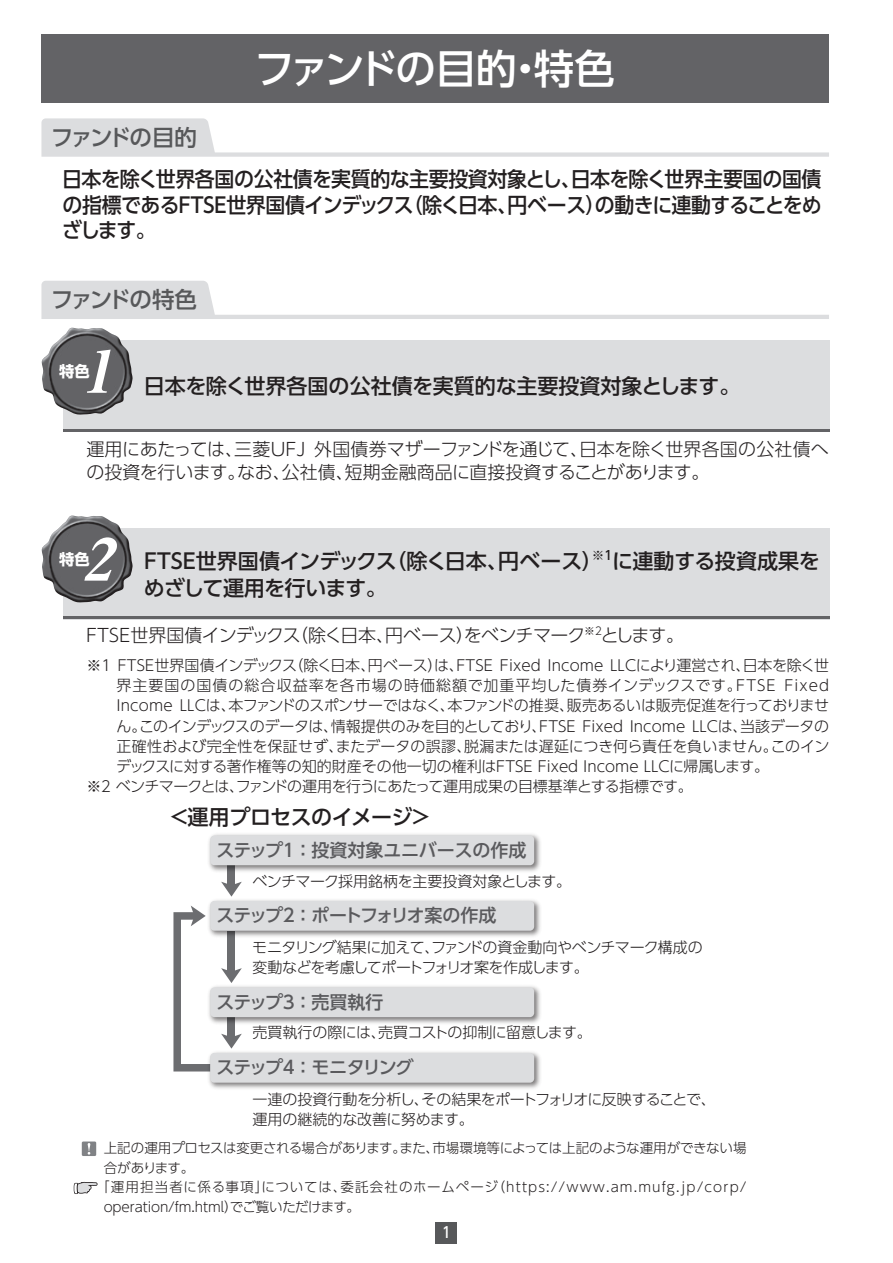
<style>
.page{position:relative;width:893px;height:1263px;background:#fff}
.page>*{position:absolute;margin:0;border:0;box-sizing:border-box;transform-origin:0 0}
.t1{font:italic 58.5px "Midashi Min Pr 5 MA31";color:#fff;scale:1.04 1}
.t2{font:500 40.5px "UD Shin Go Pro";letter-spacing:-.06em;color:#fff}
.t3{font:500 22.5px "UD Shin Go Pro";letter-spacing:-.095em;color:#57585a}
.t4{font:500 21px/25.5px "UD Shin Go Pro";letter-spacing:-.03em;color:#231f20;text-align:justify;scale:.95 1}
.t5{font:500 21px/27px "UD Shin Go Pro";letter-spacing:-.03em;color:#231f20}
.t6{font:500 21px "UD Shin Go Pro";color:#231f20}
.t7{font:300 18px/23.2px "UD Shin Go Pro";letter-spacing:-.025em;color:#231f20}
.t8{font:300 18px "UD Shin Go Pro";letter-spacing:-.055em;color:#231f20}
.t9{font:500 18px "UD Shin Go Pro";letter-spacing:-.105em;color:#5a5a5d}
.t10{font:500 18px "UD Shin Go Pro";letter-spacing:-.01em;color:#5a5a5d}
.t11{font:500 18px "UD Shin Go Pro";letter-spacing:-.045em;color:#5a5a5d}
.t12{font:700 15.3px "UD Shin Go Pro";color:#fff}
.t13{font:300 15px/19.5px "UD Shin Go Pro";letter-spacing:-.01em;color:#231f20}
.t14{font:300 15px/19.5px "UD Shin Go Pro";letter-spacing:-.035em;color:#231f20}
.t15{font:300 15px "UD Shin Go Pro";letter-spacing:.07em;color:#231f20}
.t16{font:300 15px "UD Shin Go Pro";letter-spacing:-.03em;color:#231f20}
.t17{font:500 15px "UD Shin Go Pro";color:#fff;scale:.9 1}
.t18{font:300 13.5px "UD Shin Go Pro";letter-spacing:.08em;color:#231f20}
.t19{font:300 13.5px "UD Shin Go Pro";letter-spacing:-.015em;color:#231f20}
.t20{font:300 13.5px "UD Shin Go Pro";letter-spacing:.005em;color:#231f20}
</style>
<div class="page">
<div style="left:436px;top:1222px;width:21px;height:21px;background:#57585a"></div>
<div style="left:41px;top:35px;width:788px;height:68px;background:#636366"></div>
<svg style="left:41px;top:118px;width:788px;height:39px"></svg>
<svg style="left:41px;top:281px;width:788px;height:38px"></svg>
<div style="left:63px;top:340px;width:766px;height:92px;background:#dcdddf"></div>
<hr style="left:63px;top:429px;width:766px;height:3px;background:#636366">
<img style="left:41px;top:328px;width:92px;height:87px">
<div style="left:63px;top:528px;width:766px;height:91px;background:#dcdddf"></div>
<hr style="left:63px;top:616px;width:766px;height:3px;background:#636366">
<img style="left:41px;top:516px;width:92px;height:87px">
<div style="left:228px;top:865px;width:7px;height:21px;background:#6c6d70"></div>
<svg style="left:221px;top:882px;width:21px;height:14px"></svg>
<svg style="left:173px;top:906px;width:69px;height:165px"></svg>
<img style="left:208px;top:834px;width:333px;height:40px">
<div style="left:210px;top:835px;width:324px;height:30px;background:#dcdddf;border-radius:4px"></div>
<img style="left:206px;top:896px;width:335px;height:44px">
<div style="left:210px;top:901px;width:324px;height:30px;background:#dcdddf;border-radius:4px"></div>
<img style="left:206px;top:983px;width:335px;height:43px">
<div style="left:210px;top:987px;width:324px;height:30px;background:#dcdddf;border-radius:4px"></div>
<img style="left:206px;top:1048px;width:335px;height:41px">
<div style="left:210px;top:1053px;width:324px;height:30px;background:#dcdddf;border-radius:4px"></div>
<div style="left:82px;top:1141px;width:14px;height:15px;background:#808285"></div>
<svg style="left:88px;top:1143px;width:2px;height:11px"></svg>
<svg style="left:73px;top:1181px;width:25px;height:13px"></svg>
<h2 class="t2" style="left:254px;top:36px;width:362px">ファンドの目的・特色</h2>
<h3 class="t3" style="left:51px;top:119px;width:147px">ファンドの目的</h3>
<h3 class="t4" style="left:62px;top:166px;width:801px">日本を除く世界各国の公社債を実質的な主要投資対象とし、日本を除く世界主要国の国債の指標であるＦＴＳＥ世界国債インデックス（除く日本、円ベース）の動きに連動することをめざします。</h3>
<h3 class="t3" style="left:51px;top:282px;width:148px">ファンドの特色</h3>
<h1 class="t1" style="left:82px;top:326px;width:49px">1</h1>
<p class="t12" style="left:59px;top:359px;width:32px">特色</p>
<h3 class="t6" style="left:144px;top:369px;width:598px">日本を除く世界各国の公社債を実質的な主要投資対象とします。</h3>
<p class="t7" style="left:86px;top:437px;width:744px">運用にあたっては、三菱ＵＦＪ 外国債券マザーファンドを通じて、日本を除く世界各国の公社債への投資を行います。なお、公社債、短期金融商品に直接投資することがあります。</p>
<h1 class="t1" style="left:82px;top:514px;width:49px">2</h1>
<h3 class="t5" style="left:140px;top:547px;width:681px">ＦＴＳＥ世界国債インデックス（除く日本、円ベース）<sup>※１</sup>に連動する投資成果をめざして運用を行います。</h3>
<p class="t8" style="left:83px;top:621px;width:603px">ＦＴＳＥ世界国債インデックス（除く日本、円ベース）をベンチマーク<sup>※２</sup>とします。</p>
<p class="t13" style="left:86px;top:655px;width:744px">※１ ＦＴＳＥ世界国債インデックス（除く日本、円ベース）は、FTSE Fixed Income LLCにより運営され、日本を除く世</p>
<p class="t15" style="left:116px;top:673px;width:714px">界主要国の国債の総合収益率を各市場の時価総額で加重平均した債券インデックスです。FTSE Fixed</p>
<p class="t13" style="left:116px;top:695px;width:714px">Income LLCは、本ファンドのスポンサーではなく、本ファンドの推奨、販売あるいは販売促進を行っておりませ</p>
<p class="t13" style="left:116px;top:716px;width:714px">ん。このインデックスのデータは、情報提供のみを目的としており、FTSE Fixed Income LLCは、当該データの</p>
<p class="t13" style="left:116px;top:736px;width:715px">正確性および完全性を保証せず、またデータの誤謬、脱漏または遅延につき何ら責任を負いません。このイン</p>
<p class="t13" style="left:116px;top:756px;width:654px">デックスに対する著作権等の知的財産その他一切の権利はFTSE Fixed Income LLCに帰属します。</p>
<p class="t14" style="left:86px;top:776px;width:608px">※２ ベンチマークとは、ファンドの運用を行うにあたって運用成果の目標基準とする指標です。</p>
<h3 class="t5" style="left:169px;top:803px;width:265px">＜運用プロセスのイメージ＞</h3>
<p class="t10" style="left:216px;top:836px;width:312px">ステップ１ ：投資対象ユニバースの作成</p>
<p class="t16" style="left:252px;top:869px;width:320px">ベンチマーク採用銘柄を主要投資対象とします。</p>
<p class="t9" style="left:216px;top:901px;width:281px">ステップ２ ：ポートフォリオ案の作成</p>
<p class="t14" style="left:252px;top:937px;width:452px">モニタリング結果に加えて、ファンドの資金動向やベンチマーク構成の変動などを考慮してポートフォリオ案を作成します。</p>
<p class="t11" style="left:216px;top:988px;width:169px">ステップ３ ：売買執行</p>
<p class="t14" style="left:252px;top:1022px;width:341px">売買執行の際には、売買コストの抑制に留意します。</p>
<p class="t9" style="left:216px;top:1053px;width:199px">ステップ４ ：モニタリング</p>
<p class="t13" style="left:252px;top:1089px;width:465px">一連の投資行動を分析し、その結果をポートフォリオに反映することで、運用の継続的な改善に努めます。</p>
<p class="t19" style="left:104px;top:1137px;width:644px">上記の運用プロセスは変更される場合があります。また、市場環境等によっては上記のような運用ができない場</p>
<p class="t20" style="left:104px;top:1157px;width:92px">合があります。</p>
<p class="t18" style="left:96px;top:1176px;width:652px">「運用担当者に係る事項」については、委託会社のホームページ（https://www.am.mufg.jp/corp/</p>
<p class="t20" style="left:104px;top:1196px;width:258px">operation/fm.html）でご覧いただけます。</p>
<p class="t12" style="left:59px;top:547px;width:32px">特色</p>
<p class="t17" style="left:442px;top:1220px;width:11px">1</p>
</div>
